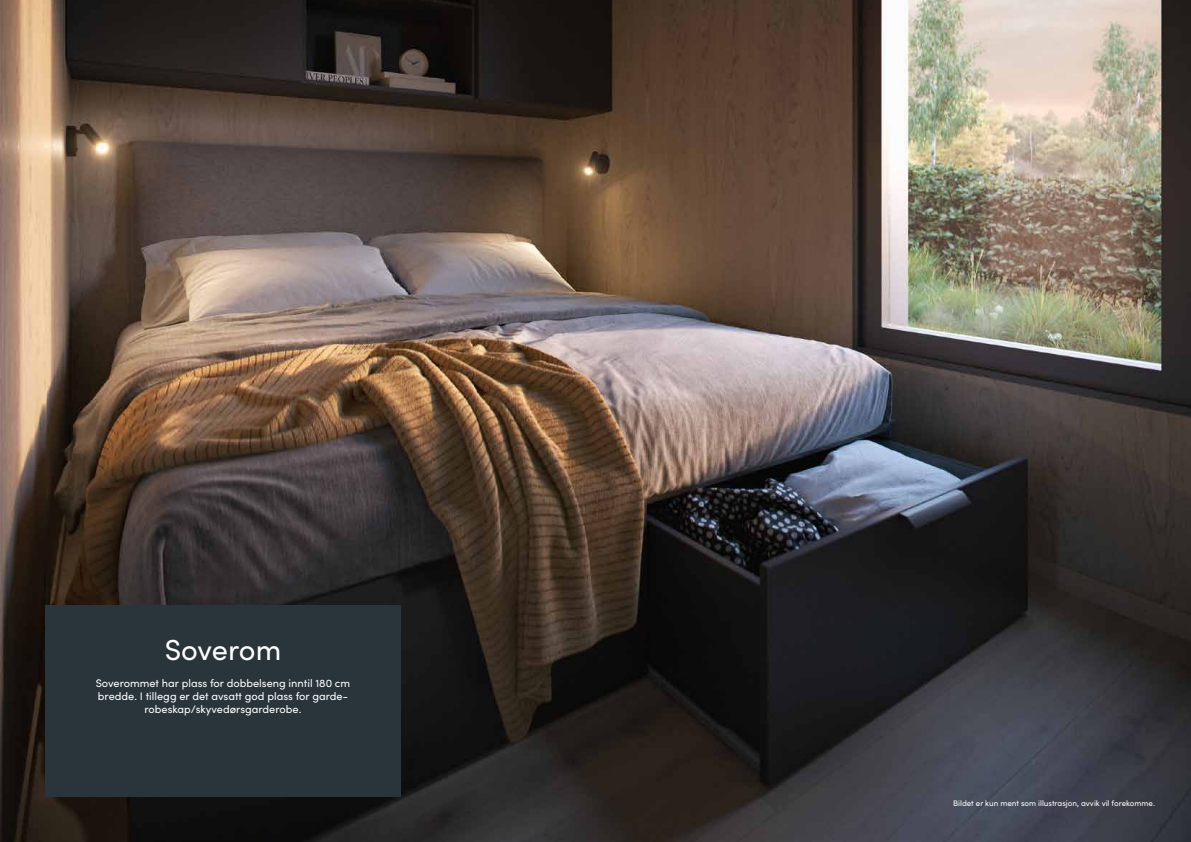
<style>
.page{position:relative;width:1191px;height:842px;background:#fff}
.page>*{position:absolute;margin:0;border:0;box-sizing:border-box;transform-origin:0 0}
.t1{font:29px "Sofia Pro";letter-spacing:-.005em;color:#fff}
.t2{font:11px/13.2px "Sofia Pro";color:#fff;text-align:center}
.t3{font:8px "Sofia Pro";color:#fff}
</style>
<div class="page">
<img style="left:0;top:0;width:1191px;height:842px">
<div style="left:45px;top:605px;width:355px;height:192px;background:#29343b"></div>
<h1 class="t1" style="left:165px;top:629px;width:118px">Soverom</h1>
<p class="t2" style="left:96px;top:675px;width:256px">Soverommet har plass for dobbelseng inntil 180 cm bredde. I tillegg er det avsatt god plass for garde&shy;robeskap/skyvedørsgarderobe.</p>
<p class="t3" style="left:953px;top:797px;width:203px">Bildet er kun ment som illustrasjon, avvik vil forekomme.</p>
</div>
